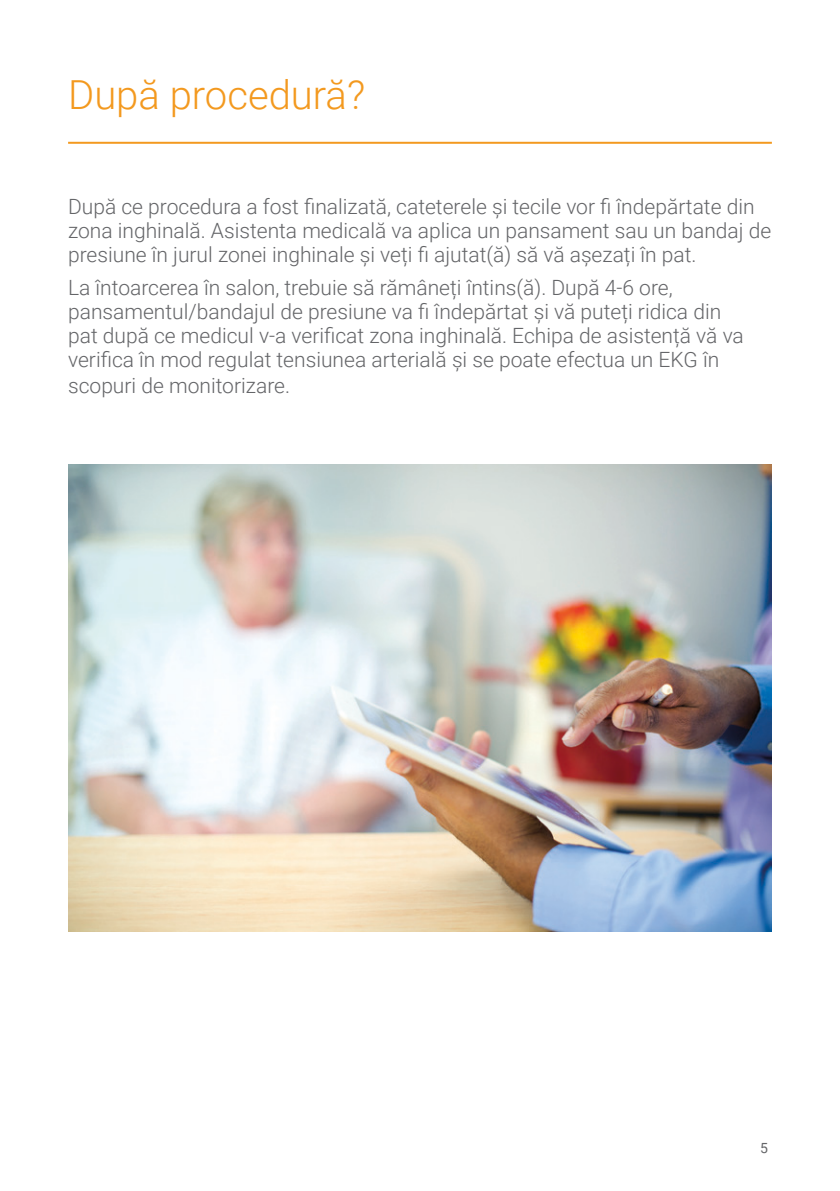
<style>
.page{position:relative;width:840px;height:1191px;background:#fff}
.page>*{position:absolute;margin:0;border:0;box-sizing:border-box;transform-origin:0 0}
.Chapter_Header{font:300 40px "Roboto";color:#f3991f}
.Body{font:300 21px/24px "Roboto";color:#646568}
.t1{font:14px "Roboto";color:#646568}
</style>
<div class="page">
<img style="left:68px;top:464px;width:703px;height:467px">
<hr style="left:68px;top:142px;width:703px;height:2px;background:#f3991f">
<p class="Chapter_Header" style="left:68px;top:67px;width:298px">După procedură?</p>
<p class="Body" style="left:68px;top:194px;width:704px">După ce procedura a fost finalizată, cateterele și tecile vor fi îndepărtate din zona inghinală. Asistenta medicală va aplica un pansament sau un bandaj de presiune în jurul zonei inghinale și veți fi ajutat(ă) să vă așezați în pat.</p>
<p class="Body" style="left:68px;top:274px;width:677px">La întoarcerea în salon, trebuie să rămâneți întins(ă). După 4-6 ore, pansamentul/bandajul de presiune va fi îndepărtat și vă puteți ridica din pat după ce medicul v-a verificat zona inghinală. Echipa de asistență vă va verifica în mod regulat tensiunea arterială și se poate efectua un EKG în</p>
<p class="Body" style="left:68px;top:372px;width:223px">scopuri de monitorizare.</p>
<p class="t1" style="left:759px;top:1138px;width:9px">5</p>
</div>
